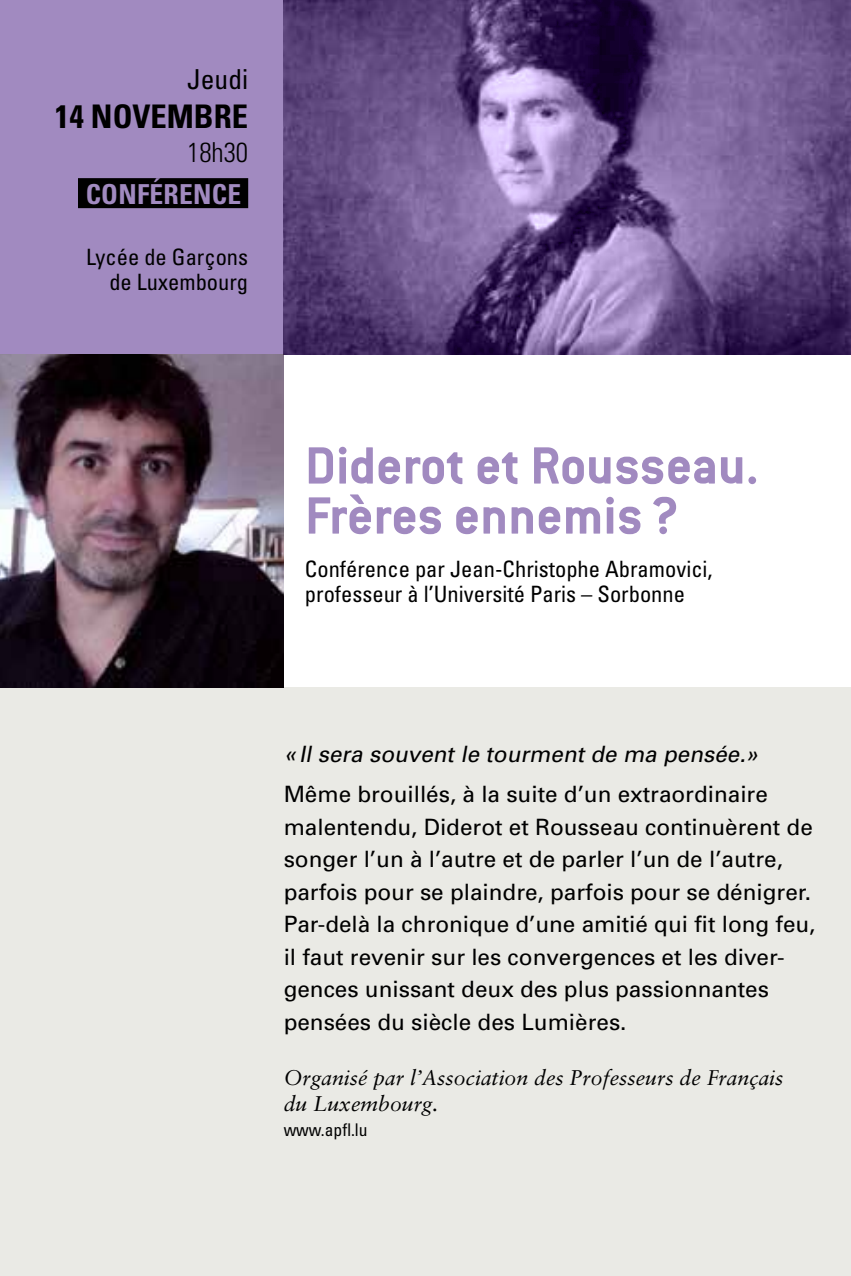
<style>
.page{position:relative;width:851px;height:1276px;background:#fff}
.page>*{position:absolute;margin:0;border:0;box-sizing:border-box;transform-origin:0 0}
.t1{font:700 57.5px/50px "Conduit ITC";color:#a18ac0}
.t2{font:700 condensed 32.5px "Univers";color:#000}
.t3{font:700 condensed 27.5px "Univers";color:#a18ac0}
.t4{font:condensed 27.5px "Univers";color:#000}
.t5{font:300 condensed 27.5px "Univers";color:#000}
.t6{font:22.5px/32.5px "Univers";color:#000}
.t7{font:condensed 22.5px/25px "Univers";color:#000}
.t8{font:italic 22.5px "Univers";color:#000}
.t9{font:italic 21.25px/25.5px "Sabon";color:#000}
.t10{font:condensed 17.5px "Univers";color:#000}
</style>
<div class="page">
<div style="left:0;top:687px;width:850px;height:589px;background:#eaeae5"></div>
<div style="left:0;top:0;width:850px;height:354px;background:#a18ac0"></div>
<img style="left:0;top:354px;width:283px;height:333px">
<img style="left:283px;top:0;width:567px;height:354px">
<div style="left:78px;top:178px;width:170px;height:30px;background:#000"></div>
<p class="t4" style="left:187px;top:62px;width:63px">Jeudi</p>
<h2 class="t2" style="left:55px;top:97px;width:195px">14 NOVEMBRE</h2>
<p class="t5" style="left:187px;top:136px;width:63px">18h30</p>
<p class="t3" style="left:86px;top:177px;width:17px">CON</p>
<p class="t3" style="left:137px;top:177px;width:43px">FÉRENCE</p>
<p class="t7" style="left:86px;top:244px;width:164px;text-align:right">Lycée de Garçons de Luxembourg</p>
<h1 class="t1" style="left:305px;top:439px;width:455px">Diderot et Rousseau.<br>Frères ennemis?</h1>
<p class="t7" style="left:305px;top:556px;width:409px">Conférence par Jean-Christophe Abramovici, professeur à l’Université Paris – Sorbonne</p>
<p class="t8" style="left:283px;top:740px;width:480px">«Il sera souvent le tourment de ma pensée.»</p>
<p class="t6" style="left:283px;top:777px;width:533px">Même brouillés, à la suite d’un extraordinaire malentendu, Diderot et Rousseau continuèrent de songer l’un à l’autre et de parler l’un de l’autre, parfois pour se plaindre, parfois pour se dénigrer.<br>Par-delà la chronique d’une amitié qui fit long feu, il faut revenir sur les convergences et les diver&shy;gences unissant deux des plus passionnantes pensées du siècle des Lumières.</p>
<p class="t9" style="left:283px;top:1065px;width:501px">Organisé par l’Association des Professeurs de Français du Luxembourg.</p>
<p class="t10" style="left:283px;top:1118px;width:85px">www.apfl.lu</p>
</div>
